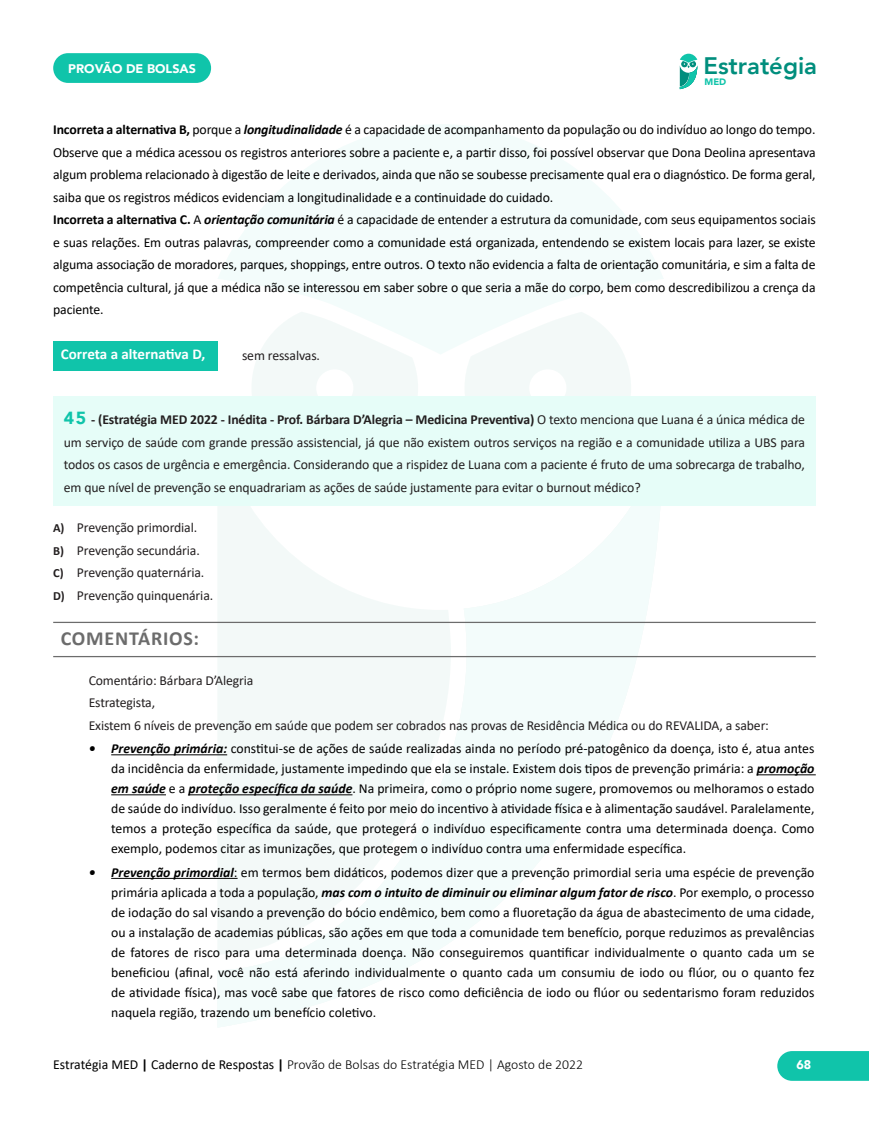
<style>
.page{position:relative;width:869px;height:1134px;background:#fff}
.page>*{position:absolute;margin:0;border:0;box-sizing:border-box;transform-origin:0 0}
.t1{font:800 23.88px "Avenir";color:#008e7d}
.t2{font:700 20px "Calibri";letter-spacing:.04em;color:#6c6c6c}
.t3{font:700 15px "Calibri";color:#fff}
.t4{font:13.75px/20px "Calibri";letter-spacing:-.01em;color:#000;text-align:justify}
.t5{font:13.75px/22.5px "Calibri";letter-spacing:-.01em;color:#231f20}
.t6{font:300 13.75px "Calibri";color:#000}
.t7{font:900 12.5px "Avenir";color:#fff}
.t8{font:900 9.38px "Avenir";color:#10c4aa}
.s1{font-weight:700}
.s2{font-weight:700;font-style:italic}
.s3{font-family:"Avenir";font-weight:900;font-size:17.5px;color:#10c4aa}
.s4{font-weight:700;font-size:12.5px}
.s5{font-weight:400}
</style>
<div class="page">
<svg style="left:252px;top:355px;width:379px;height:41px"></svg>
<svg style="left:218px;top:124px;width:445px;height:231px;fill:#f3fcfb"></svg>
<svg style="left:217px;top:506px;width:446px;height:521px;fill:#f3fcfb"></svg>
<svg style="left:777px;top:1051px;width:91px;height:30px;background:#1ac6ad"></svg>
<svg style="left:679px;top:54px;width:18px;height:35px"></svg>
<div style="left:53px;top:53px;width:158px;height:30px;background:#10c4aa;border-radius:15px"></div>
<div style="left:54px;top:341px;width:164px;height:29px;background:#10c4aa"></div>
<div style="left:53px;top:396px;width:762px;height:110px;background:#e6fdf8"></div>
<hr style="left:53px;top:656px;width:762px;height:1px;background:#6c6c6c">
<hr style="left:53px;top:622px;width:762px;height:1px;background:#6c6c6c">
<hr style="left:111px;top:754px;width:116px;height:1px;background:#000">
<hr style="left:756px;top:774px;width:59px;height:1px;background:#000">
<hr style="left:111px;top:794px;width:55px;height:1px;background:#000">
<hr style="left:188px;top:794px;width:164px;height:1px;background:#000">
<hr style="left:111px;top:878px;width:126px;height:1px;background:#000">
<p class="t7" style="left:68px;top:58px;width:129px">PROVÃO DE BOLSAS</p>
<h1 class="t1" style="left:703px;top:47px;width:115px">Estratégia</h1>
<p class="t8" style="left:704px;top:74px;width:23px">MED</p>
<p class="t4" style="left:53px;top:118px;width:763px;line-height:22.5px;text-align:left"><span class="s1">Incorreta a alternativa B,</span> porque a <span class="s2">longitudinalidade</span> é a capacidade de acompanhamento da população ou do indivíduo ao longo do tempo.<br>Observe que a médica acessou os registros anteriores sobre a paciente e, a partir disso, foi possível observar que Dona Deolina apresentava algum problema relacionado à digestão de leite e derivados, ainda que não se soubesse precisamente qual era o diagnóstico. De forma geral, saiba que os registros médicos evidenciam a longitudinalidade e a continuidade do cuidado.<br><span class="s1">Incorreta a alternativa C.</span> A <span class="s2">orientação comunitária</span> é a capacidade de entender a estrutura da comunidade, com seus equipamentos sociais e suas relações. Em outras palavras, compreender como a comunidade está organizada, entendendo se existem locais para lazer, se existe alguma associação de moradores, parques, shoppings, entre outros. O texto não evidencia a falta de orientação comunitária, e sim a falta de competência cultural, já que a médica não se interessou em saber sobre o que seria a mãe do corpo, bem como descredibilizou a crença da paciente.</p>
<p class="t3" style="left:61px;top:344px;width:146px">Correta a alternativa D,</p>
<p class="t5" style="left:242px;top:343px;width:79px">sem ressalvas.</p>
<p class="t5" style="left:64px;top:408px;width:742px;text-align:justify"><span class="s3">45</span> <span class="s1">- (Estratégia MED 2022 - Inédita - Prof. Bárbara D’Alegria – Medicina Preventiva)</span> O texto menciona que Luana é a única médica de um serviço de saúde com grande pressão assistencial, já que não existem outros serviços na região e a comunidade utiliza a UBS para todos os casos de urgência e emergência. Considerando que a rispidez de Luana com a paciente é fruto de uma sobrecarga de trabalho, em que nível de prevenção se enquadrariam as ações de saúde justamente para evitar o burnout médico?</p>
<p class="t5" style="left:53px;top:516px;width:161px"><span class="s4">A)</span> Prevenção primordial.<br><span class="s4">B)</span> Prevenção secundária.<br><span class="s4">C)</span> Prevenção quaternária.<br><span class="s4">D)</span> Prevenção quinquenária.</p>
<h2 class="t2" style="left:61px;top:624px;width:140px">COMENTÁRIOS:</h2>
<p class="t5" style="left:89px;top:668px;width:681px">Comentário: Bárbara D’Alegria<br>Estrategista,<br>Existem 6 níveis de prevenção em saúde que podem ser cobrados nas provas de Residência Médica ou do REVALIDA, a saber:</p>
<p class="t4" style="left:111px;top:738px;width:704px;text-indent:-22px"><span class="s2">• Prevenção primária:</span> constitui-se de ações de saúde realizadas ainda no período pré-patogênico da doença, isto é, atua antes da incidência da enfermidade, justamente impedindo que ela se instale. Existem dois tipos de prevenção primária: a <span class="s2">promoção em saúde</span> e a <span class="s2">proteção específica da saúde</span>. Na primeira, como o próprio nome sugere, promovemos ou melhoramos o estado de saúde do indivíduo. Isso geralmente é feito por meio do incentivo à atividade física e à alimentação saudável. Paralelamente, temos a proteção específica da saúde, que protegerá o indivíduo especificamente contra uma determinada doença. Como exemplo, podemos citar as imunizações, que protegem o indivíduo contra uma enfermidade específica.</p>
<p class="t4" style="left:111px;top:862px;width:704px;text-indent:-22px"><span class="s2">• Prevenção primordial</span>: em termos bem didáticos, podemos dizer que a prevenção primordial seria uma espécie de prevenção primária aplicada a toda a população, <span class="s2">mas com o intuito de diminuir ou eliminar algum fator de risco</span>. Por exemplo, o processo de iodação do sal visando a prevenção do bócio endêmico, bem como a fluoretação da água de abastecimento de uma cidade, ou a instalação de academias públicas, são ações em que toda a comunidade tem benefício, porque reduzimos as prevalências de fatores de risco para uma determinada doença. Não conseguiremos quantificar individualmente o quanto cada um se beneficiou (afinal, você não está aferindo individualmente o quanto cada um consumiu de iodo ou flúor, ou o quanto fez de atividade física), mas você sabe que fatores de risco como deficiência de iodo ou flúor ou sedentarismo foram reduzidos naquela região, trazendo um benefício coletivo.</p>
<p class="t6" style="left:53px;top:1055px;width:531px"><span class="s5">Estratégia MED</span> <span class="s1">|</span> <span class="s5">Caderno de Respostas</span> <span class="s1">|</span> Provão de Bolsas do Estratégia MED | Agosto de 2022</p>
<p class="t7" style="left:796px;top:1054px;width:16px">68</p>
</div>
